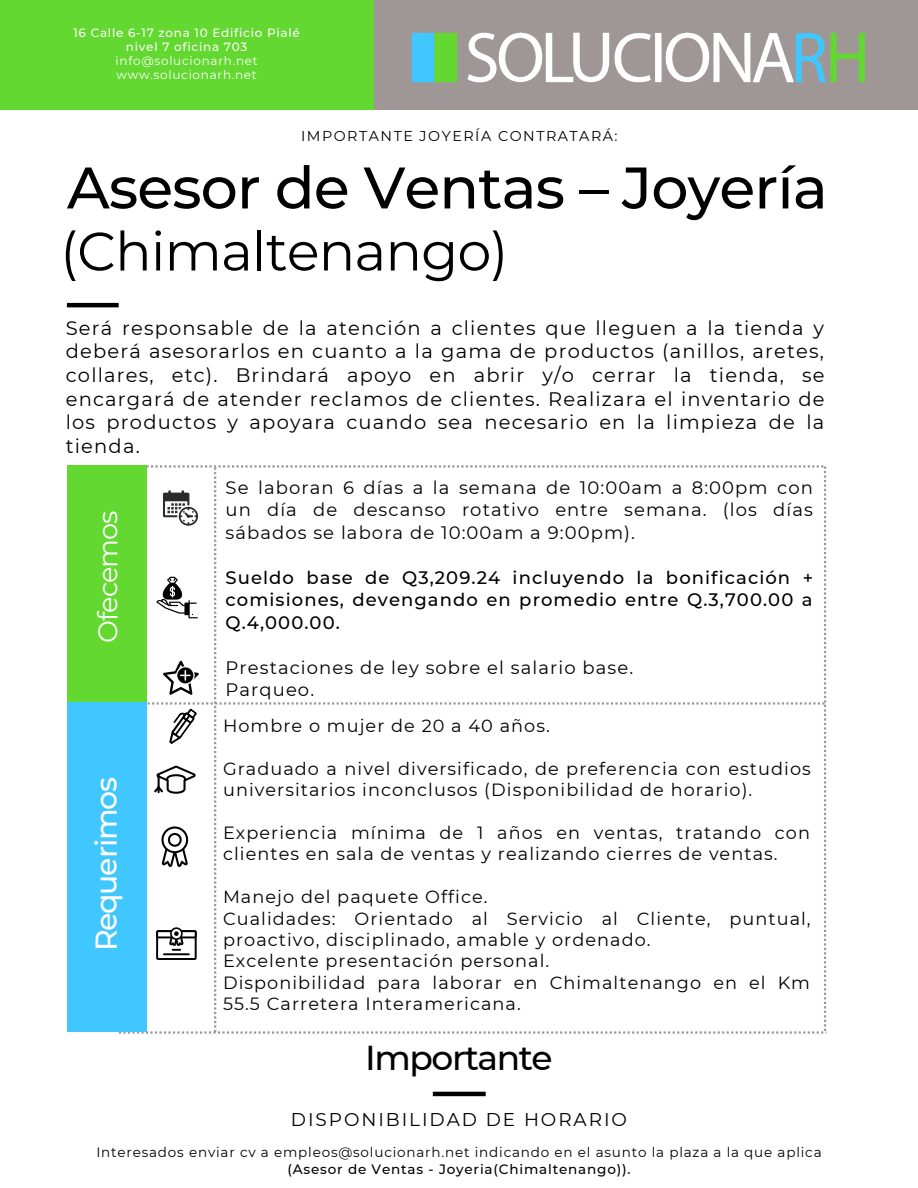
<style>
.page{position:relative;width:918px;height:1188px;background:#fff}
.page>*{position:absolute;margin:0;border:0;box-sizing:border-box;transform-origin:0 0}
.t1{font:500 58.5px "Montserrat";letter-spacing:-.015em;color:#000}
.t2{font:54px "Montserrat";letter-spacing:-.015em;color:#000}
.t3{font:500 34.5px "Montserrat";letter-spacing:-.04em;color:#000}
.t4{font:500 30px "Montserrat";letter-spacing:-.04em;color:#fefefe}
.t5{font:27.3px "Montserrat";letter-spacing:-.04em;color:#fefefe}
.t6{font:19.5px/23.7px "Montserrat";letter-spacing:.06em;color:#000;text-align:justify}
.t7{font:18.45px "Montserrat";letter-spacing:.105em;color:#000}
.t8{font:18px/22.5px "Montserrat";letter-spacing:.06em;color:#000;text-align:justify}
.t9{font:500 18px/22.5px "Montserrat";letter-spacing:.06em;color:#000;text-align:justify}
.t10{font:17.7px/21.3px "Montserrat";letter-spacing:.06em;color:#000}
.t11{font:14.25px "Montserrat";letter-spacing:.105em;color:#000}
.t12{font:13.5px "Montserrat";letter-spacing:.06em;color:#000}
.t13{font:500 13.5px "Montserrat";letter-spacing:.06em;color:#000}
.t14{font:500 12px/14px "Montserrat";letter-spacing:.06em;color:#fff;text-align:center}
.t15{font:12px/14px "Montserrat";letter-spacing:.06em;color:#fff}
</style>
<div class="page">
<hr style="left:67px;top:303px;width:52px;height:4px;background:#000">
<div style="left:0;top:0;width:918px;height:109px;background:#9f9796"></div>
<div style="left:0;top:0;width:373px;height:109px;background:#62d830"></div>
<svg style="left:412px;top:33px;width:45px;height:49px;background:#52cf96"></svg>
<svg style="left:467px;top:33px;width:398px;height:49px"></svg>
<div style="left:67px;top:465px;width:80px;height:238px;background:#62d830"></div>
<hr style="left:433px;top:1092px;width:53px;height:4px;background:#000">
<div style="left:67px;top:702px;width:80px;height:330px;background:#41c7ff"></div>
<svg style="left:119px;top:465px;width:707px;height:569px"></svg>
<p class="t14" style="left:73px;top:25px;width:228px">16 Calle 6-17 zona 10 Edificio Pialé nivel 7 oficina 703</p>
<p class="t15" style="left:116px;top:53px;width:144px">info@solucionarh.net www.solucionarh.net</p>
<p class="t11" style="left:301px;top:128px;width:318px">IMPORTANTE JOYERÍA CONTRATARÁ:</p>
<h1 class="t1" style="left:67px;top:152px;width:762px">Asesor de Ventas – Joyería</h1>
<h2 class="t2" style="left:60px;top:218px;width:450px">(Chimaltenango)</h2>
<p class="t6" style="left:66px;top:316px;width:760px">Será responsable de la atención a clientes que lleguen a la tienda y deberá asesorarlos en cuanto a la gama de productos (anillos, aretes, collares, etc). Brindará apoyo en abrir y/o cerrar la tienda, se encargará de atender reclamos de clientes. Realizara el inventario de los productos y apoyara cuando sea necesario en la limpieza de la tienda.</p>
<h3 class="t5" style="left:91px;top:643px;width:133px;rotate:-90deg">Ofecemos</h3>
<h3 class="t4" style="left:88px;top:951px;width:176px;rotate:-90deg">Requerimos</h3>
<p class="t8" style="left:226px;top:476px;width:589px">Se laboran 6 días a la semana de 10:00am a 8:00pm con un día de descanso rotativo entre semana. (los días sábados se labora de 10:00am a 9:00pm).</p>
<p class="t9" style="left:226px;top:566px;width:589px">Sueldo base de Q3,209.24 incluyendo la bonificación + comisiones, devengando en promedio entre Q.3,700.00 a Q.4,000.00.</p>
<p class="t8" style="left:226px;top:656px;width:409px">Prestaciones de ley sobre el salario base.<br>Parqueo.</p>
<p class="t10" style="left:223px;top:715px;width:328px">Hombre o mujer de 20 a 40 años.</p>
<p class="t10" style="left:223px;top:758px;width:589px">Graduado a nivel diversificado, de preferencia con estudios universitarios inconclusos (Disponibilidad de horario).</p>
<p class="t10" style="left:223px;top:822px;width:588px">Experiencia mínima de 1 años en ventas, tratando con clientes en sala de ventas y realizando cierres de ventas.</p>
<p class="t10" style="left:223px;top:886px;width:589px">Manejo del paquete Office.<br>Cualidades: Orientado al Servicio al Cliente, puntual, proactivo, disciplinado, amable y ordenado.<br>Excelente presentación personal.<br>Disponibilidad para laborar en Chimaltenango en el Km 55.5 Carretera Interamericana.</p>
<h3 class="t3" style="left:365px;top:1036px;width:189px">Importante</h3>
<p class="t7" style="left:291px;top:1108px;width:338px">DISPONIBILIDAD DE HORARIO</p>
<p class="t12" style="left:96px;top:1144px;width:727px">Interesados enviar cv a empleos@solucionarh.net indicando en el asunto la plaza a la que aplica</p>
<p class="t13" style="left:287px;top:1161px;width:345px">(Asesor de Ventas - Joyeria(Chimaltenango)).</p>
</div>
